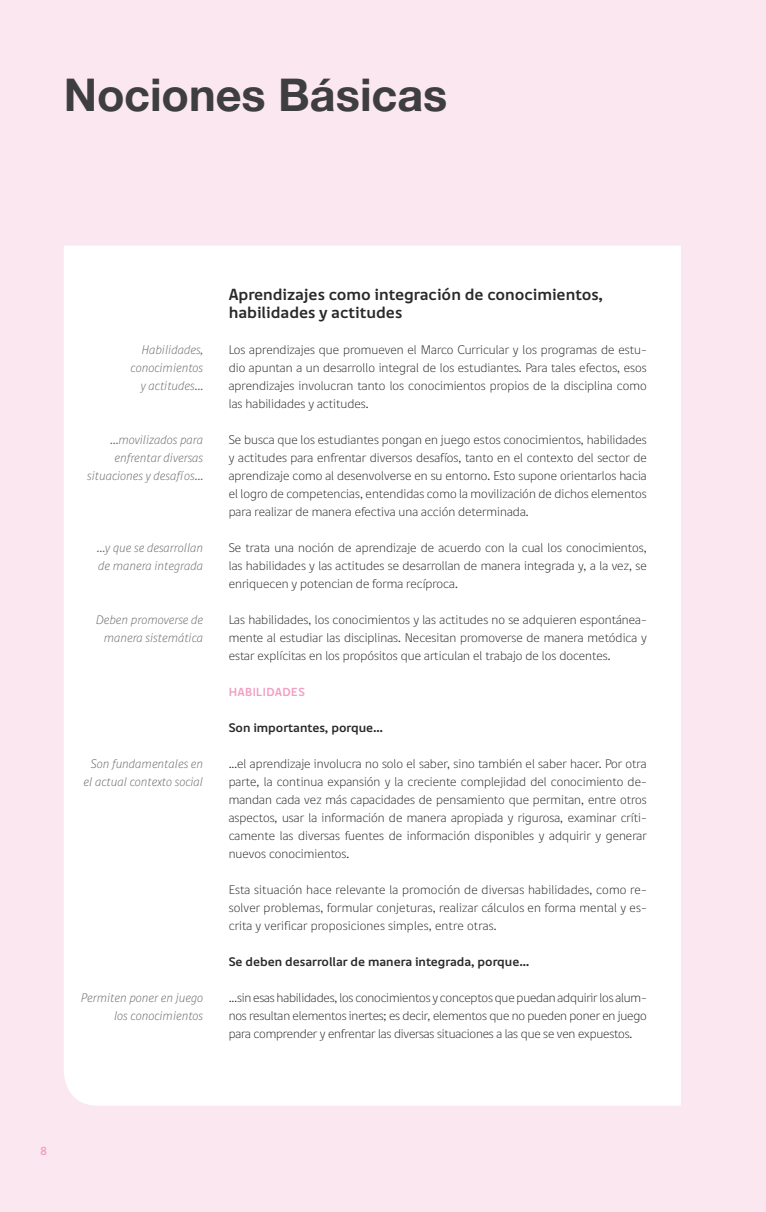
<style>
.page{position:relative;width:766px;height:1212px;background:#fff}
.page>*{position:absolute;margin:0;border:0;box-sizing:border-box;transform-origin:0 0}
.t1{font:700 45px "Helvetica Neue";color:#3e3d40}
.t2{font:700 16.5px/18px "Digna";color:#282829}
.t3{font:12.75px/18px "Dignathin";color:#282829;text-align:justify}
.t4{font:italic 12.75px/18px "Dignathin";color:#646567;text-align:right}
.t5{font:700 12.75px "Digna";color:#282829}
.t6{font:700 12px "Digna SC";letter-spacing:.025em;color:#f19fc1}
</style>
<div class="page">
<div style="left:0;top:0;width:765px;height:1212px;background:#fbe7f0"></div>
<div style="left:64px;top:246px;width:616px;height:860px;background:#fff"></div>
<h1 class="t1" style="left:64px;top:67px;width:385px">Nociones Básicas</h1>
<p class="t4" style="left:130px;top:340px;width:74px">Habilidades, conocimientos y actitudes…</p>
<p class="t4" style="left:87px;top:430px;width:117px">…movilizados para enfrentar diversas situaciones y desafíos…</p>
<p class="t4" style="left:97px;top:538px;width:108px;text-align:left">…y que se desarrollan de manera integrada</p>
<p class="t4" style="left:96px;top:610px;width:109px">Deben promoverse de manera sistemática</p>
<p class="t4" style="left:84px;top:754px;width:121px;text-align:center">Son fundamentales en el actual contexto social</p>
<p class="t4" style="left:81px;top:988px;width:124px">Permiten poner en juego los conocimientos</p>
<p class="t2" style="left:229px;top:284px;width:375px">Aprendizajes como integración de conocimientos, habilidades y actitudes</p>
<p class="t3" style="left:229px;top:340px;width:419px">Los aprendizajes que promueven el Marco Curricular y los programas de estu&shy;dio apuntan a un desarrollo integral de los estudiantes. Para tales efectos, esos aprendizajes involucran tanto los conocimientos propios de la disciplina como las habilidades y actitudes.</p>
<p class="t3" style="left:229px;top:430px;width:419px">Se busca que los estudiantes pongan en juego estos conocimientos, habilidades y actitudes para enfrentar diversos desafíos, tanto en el contexto del sector de aprendizaje como al desenvolverse en su entorno. Esto supone orientarlos hacia el logro de competencias, entendidas como la movilización de dichos elementos para realizar de manera efectiva una acción determinada.</p>
<p class="t3" style="left:229px;top:538px;width:419px">Se trata una noción de aprendizaje de acuerdo con la cual los conocimientos, las habilidades y las actitudes se desarrollan de manera integrada y, a la vez, se enriquecen y potencian de forma recíproca.</p>
<p class="t3" style="left:229px;top:610px;width:419px">Las habilidades, los conocimientos y las actitudes no se adquieren espontánea&shy;mente al estudiar las disciplinas. Necesitan promoverse de manera metódica y estar explícitas en los propósitos que articulan el trabajo de los docentes.</p>
<p class="t6" style="left:229px;top:684px;width:78px">HABILIDADES</p>
<p class="t5" style="left:229px;top:719px;width:156px">Son importantes, porque…</p>
<p class="t3" style="left:229px;top:754px;width:419px">…el aprendizaje involucra no solo el saber, sino también el saber hacer. Por otra parte, la continua expansión y la creciente complejidad del conocimiento de&shy;mandan cada vez más capacidades de pensamiento que permitan, entre otros aspectos, usar la información de manera apropiada y rigurosa, examinar críti&shy;camente las diversas fuentes de información disponibles y adquirir y generar nuevos conocimientos.</p>
<p class="t3" style="left:229px;top:880px;width:419px">Esta situación hace relevante la promoción de diversas habilidades, como re&shy;solver problemas, formular conjeturas, realizar cálculos en forma mental y es&shy;crita y verificar proposiciones simples, entre otras.</p>
<p class="t5" style="left:229px;top:953px;width:302px">Se deben desarrollar de manera integrada, porque…</p>
<p class="t3" style="left:229px;top:988px;width:419px">…sin esas habilidades, los conocimientos y conceptos que puedan adquirir los alum&shy;nos resultan elementos inertes; es decir, elementos que no pueden poner en juego para comprender y enfrentar las diversas situaciones a las que se ven expuestos.</p>
<p class="t6" style="left:40px;top:1143px;width:9px">8</p>
</div>
